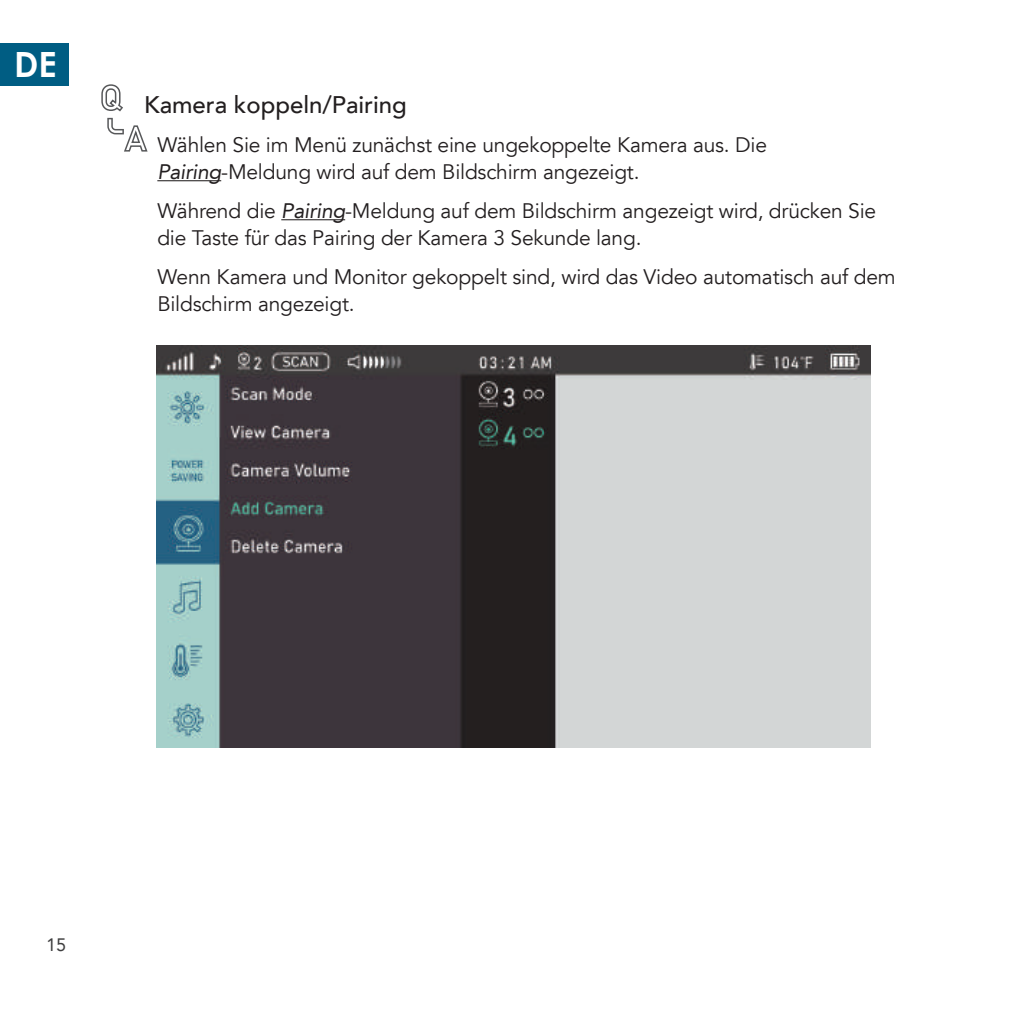
<style>
.page{position:relative;width:1021px;height:1021px;background:#fff}
.page>*{position:absolute;margin:0;border:0;box-sizing:border-box;transform-origin:0 0}
.t1{font:700 34.8px "Century Gothic";color:#fff}
.t2{font:500 24px "Avenir LT";color:#231f20}
.t3{font:21px/27px "Avenir LT";letter-spacing:-.01em;color:#231f20}
.t4{font:18px "Avenir LT";color:#3e3e3f}
.s1{font-style:italic}
</style>
<div class="page">
<div style="left:0;top:43px;width:68px;height:42px;background:#005d83"></div>
<svg style="left:101px;top:84px;width:22px;height:28px"></svg>
<svg style="left:107px;top:118px;width:41px;height:34px"></svg>
<hr style="left:157px;top:180px;width:64px;height:1px;background:#231f20">
<hr style="left:281px;top:219px;width:64px;height:1px;background:#231f20">
<img style="left:156px;top:345px;width:714px;height:402px">
<h1 class="t1" style="left:14px;top:38px;width:44px">DE</h1>
<p class="t2" style="left:144px;top:91px;width:264px">Kamera koppeln/Pairing</p>
<p class="t3" style="left:157px;top:131px;width:611px">Wählen Sie im Menü zunächst eine ungekoppelte Kamera aus. Die<br><span class="s1">Pairing</span>-Meldung wird auf dem Bildschirm angezeigt.</p>
<p class="t3" style="left:157px;top:197px;width:720px">Während die <span class="s1">Pairing</span>-Meldung auf dem Bildschirm angezeigt wird, drücken Sie die Taste für das Pairing der Kamera 3 Sekunde lang.</p>
<p class="t3" style="left:157px;top:263px;width:740px">Wenn Kamera und Monitor gekoppelt sind, wird das Video automatisch auf dem<br>Bildschirm angezeigt.</p>
<p class="t4" style="left:46px;top:934px;width:22px">15</p>
</div>
